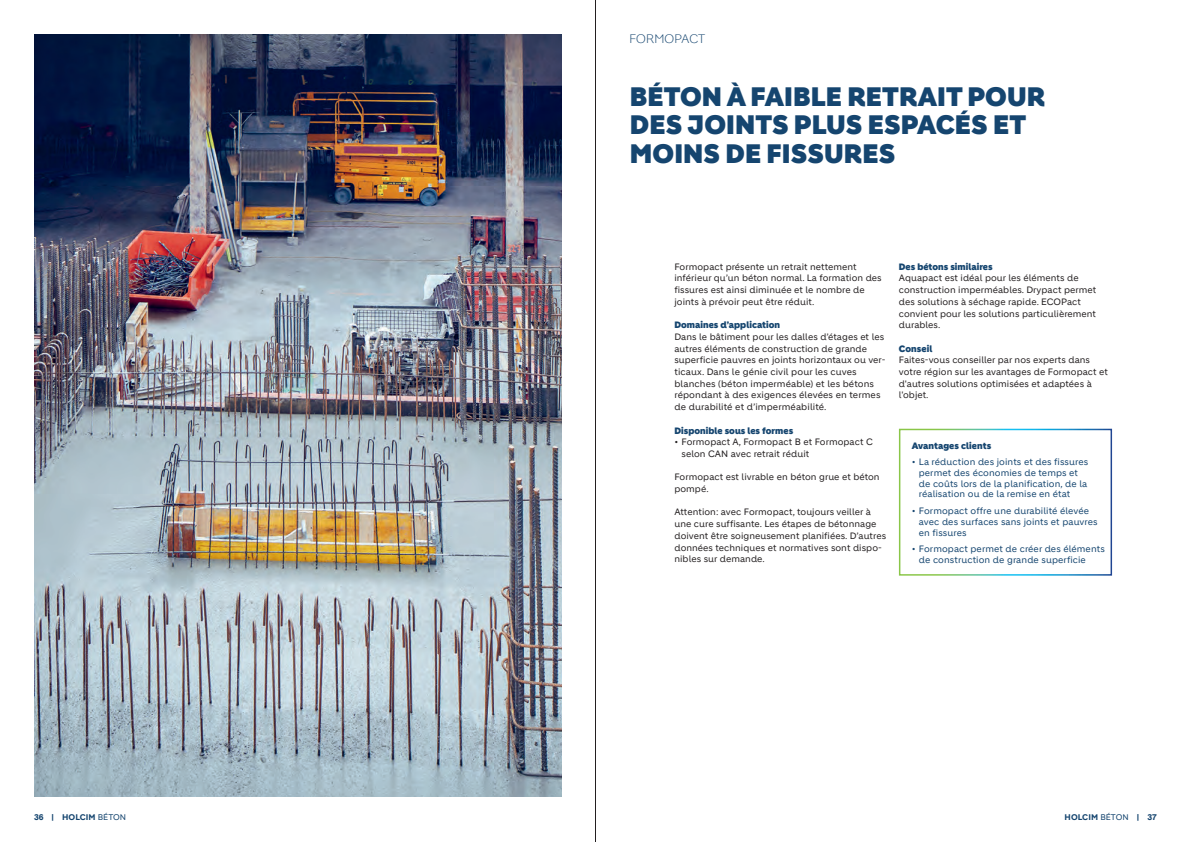
<style>
.page{position:relative;width:1191px;height:842px;background:#fff}
.page>*{position:absolute;margin:0;border:0;box-sizing:border-box;transform-origin:0 0}
.t1{font:900 26px/28.6px "Holcim Headline";letter-spacing:.005em;color:#15456f}
.t2{font:300 12px "Holcim Headline";letter-spacing:.01em;color:#15456f}
.t3{font:9px/11.7px "Holcim";letter-spacing:.005em;color:#231f20}
.t4{font:9px/10.8px "Holcim";letter-spacing:.01em;color:#15456f}
.t5{font:900 9px "Holcim Headline";letter-spacing:.005em;color:#15456f}
.t6{font:700 8px "Holcim";letter-spacing:.01em;color:#15456f}
.s1{font-weight:400}
</style>
<div class="page">
<img style="left:34px;top:34px;width:527px;height:762px">
<div style="left:899px;top:429px;width:213px;height:147px;border:2px solid #fff"></div>
<hr style="left:595px;top:0;width:1px;height:842px;background:#231f20">
<h2 class="t2" style="left:629px;top:32px;width:77px">FORMOPACT</h2>
<h1 class="t1" style="left:630px;top:83px;width:417px">BÉTON À FAIBLE RETRAIT POUR<br>DES JOINTS PLUS ESPACÉS ET<br>MOINS DE FISSURES</h1>
<p class="t3" style="left:674px;top:261px;width:209px">Formopact présente un retrait nettement inférieur qu’un béton normal. La formation des fissures est ainsi diminuée et le nombre de joints à prévoir peut être réduit.</p>
<p class="t5" style="left:674px;top:320px;width:107px">Domaines d’application</p>
<p class="t3" style="left:674px;top:331px;width:213px">Dans le bâtiment pour les dalles d’étages et les autres éléments de construction de grande superficie pauvres en joints horizontaux ou ver&shy;ticaux. Dans le génie civil pour les cuves blanches (béton imperméable) et les bétons répondant à des exigences élevées en termes de durabilité et d’imperméabilité.</p>
<p class="t5" style="left:674px;top:425px;width:120px">Disponible sous les formes</p>
<p class="t3" style="left:681px;top:436px;width:193px;text-indent:-7px">• Formopact A, Formopact B et Formopact C selon CAN avec retrait réduit</p>
<p class="t3" style="left:674px;top:471px;width:207px">Formopact est livrable en béton grue et béton pompé.</p>
<p class="t3" style="left:674px;top:506px;width:213px">Attention: avec Formopact, toujours veiller à une cure suffisante. Les étapes de bétonnage doivent être soigneusement planifiées. D’autres données techniques et normatives sont dispo&shy;nibles sur demande.</p>
<p class="t5" style="left:899px;top:261px;width:95px">Des bétons similaires</p>
<p class="t3" style="left:899px;top:272px;width:199px">Aquapact est idéal pour les éléments de construction imperméables. Drypact permet des solutions à séchage rapide. ECOPact convient pour les solutions particulièrement durables.</p>
<p class="t5" style="left:899px;top:343px;width:35px">Conseil</p>
<p class="t3" style="left:899px;top:354px;width:210px">Faites-vous conseiller par nos experts dans votre région sur les avantages de Formopact et d'autres solutions optimisées et adaptées à l'objet.</p>
<p class="t5" style="left:911px;top:440px;width:81px">Avantages clients</p>
<p class="t4" style="left:919px;top:456px;width:171px;text-indent:-7px">• La réduction des joints et des fissures permet des économies de temps et de coûts lors de la planification, de la réalisation ou de la remise en état</p>
<p class="t4" style="left:919px;top:505px;width:180px;text-indent:-7px">• Formopact offre une durabilité élevée avec des surfaces sans joints et pauvres en fissures</p>
<p class="t4" style="left:919px;top:543px;width:187px;text-indent:-7px">• Formopact permet de créer des éléments de construction de grande superficie</p>
<p class="t6" style="left:34px;top:812px;width:94px">36 | HOLCIM <span class="s1">BÉTON</span></p>
<p class="t6" style="left:1064px;top:812px;width:94px">HOLCIM <span class="s1">BÉTON</span> | 37</p>
</div>
